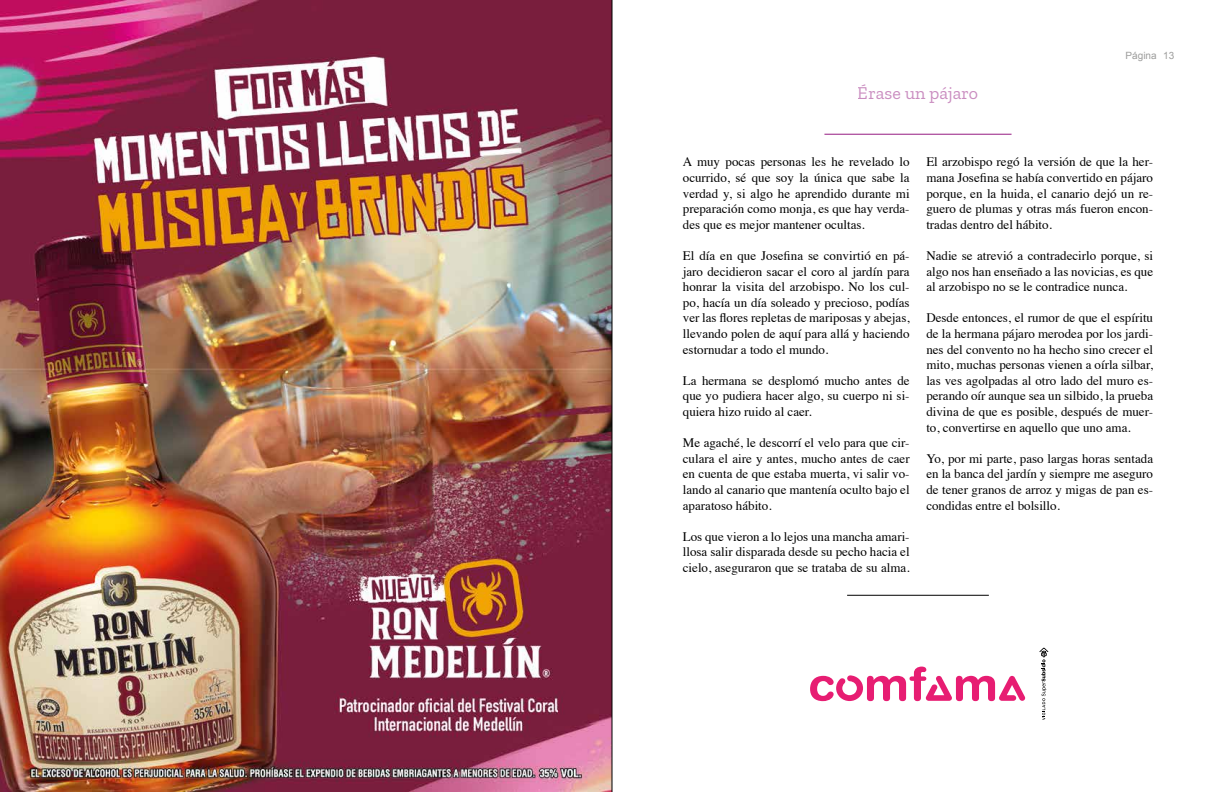
<style>
.page{position:relative;width:1224px;height:792px;background:#fff}
.page>*{position:absolute;margin:0;border:0;box-sizing:border-box;transform-origin:0 0}
.t1{font:18px "Zilla Slab";color:#951b81}
.t2{font:13px/15.6px "Times";color:#000;text-align:justify}
.t3{font:10px "Arial";color:#9d9d9c}
</style>
<div class="page">
<img style="left:0;top:0;width:612px;height:792px">
<hr style="left:847px;top:595px;width:142px;height:1px;background:#000">
<hr style="left:824px;top:134px;width:188px;height:1px;background:#951b81">
<svg style="left:810px;top:667px;width:216px;height:34px"></svg>
<svg style="left:1039px;top:648px;width:9px;height:72px"></svg>
<hr style="left:612px;top:0;width:1px;height:792px;background:#000">
<h1 class="t1" style="left:858px;top:83px;width:122px">Érase un pájaro</h1>
<p class="t3" style="left:1126px;top:49px;width:50px">Página 13</p>
<p class="t2" style="left:683px;top:153px;width:228px">A muy pocas personas les he revelado lo ocurrido, sé que soy la única que sabe la verdad y, si algo he aprendido durante mi preparación como monja, es que hay verda&shy;des que es mejor mantener ocultas.</p>
<p class="t2" style="left:683px;top:247px;width:228px">El día en que Josefina se convirtió en pá&shy;jaro decidieron sacar el coro al jardín para honrar la visita del arzobispo. No los cul&shy;po, hacía un día soleado y precioso, podías ver las flores repletas de mariposas y abejas, llevando polen de aquí para allá y haciendo estornudar a todo el mundo.</p>
<p class="t2" style="left:683px;top:371px;width:228px">La hermana se desplomó mucho antes de que yo pudiera hacer algo, su cuerpo ni si&shy;quiera hizo ruido al caer.</p>
<p class="t2" style="left:683px;top:434px;width:228px">Me agaché, le descorrí el velo para que cir&shy;culara el aire y antes, mucho antes de caer en cuenta de que estaba muerta, vi salir vo&shy;lando al canario que mantenía oculto bajo el aparatoso hábito.</p>
<p class="t2" style="left:683px;top:527px;width:228px">Los que vieron a lo lejos una mancha amari&shy;llosa salir disparada desde su pecho hacia el cielo, aseguraron que se trataba de su alma.</p>
<p class="t2" style="left:926px;top:153px;width:228px">El arzobispo regó la versión de que la her&shy;mana Josefina se había convertido en pájaro porque, en la huida, el canario dejó un re&shy;guero de plumas y otras más fueron encon&shy;tradas dentro del hábito.</p>
<p class="t2" style="left:926px;top:247px;width:228px">Nadie se atrevió a contradecirlo porque, si algo nos han enseñado a las novicias, es que al arzobispo no se le contradice nunca.</p>
<p class="t2" style="left:926px;top:309px;width:228px">Desde entonces, el rumor de que el espíritu de la hermana pájaro merodea por los jardi&shy;nes del convento no ha hecho sino crecer el mito, muchas personas vienen a oírla silbar, las ves agolpadas al otro lado del muro es&shy;perando oír aunque sea un silbido, la prueba divina de que es posible, después de muer&shy;to, convertirse en aquello que uno ama.</p>
<p class="t2" style="left:926px;top:449px;width:228px">Yo, por mi parte, paso largas horas sentada en la banca del jardín y siempre me aseguro de tener granos de arroz y migas de pan es&shy;condidas entre el bolsillo.</p>
</div>
